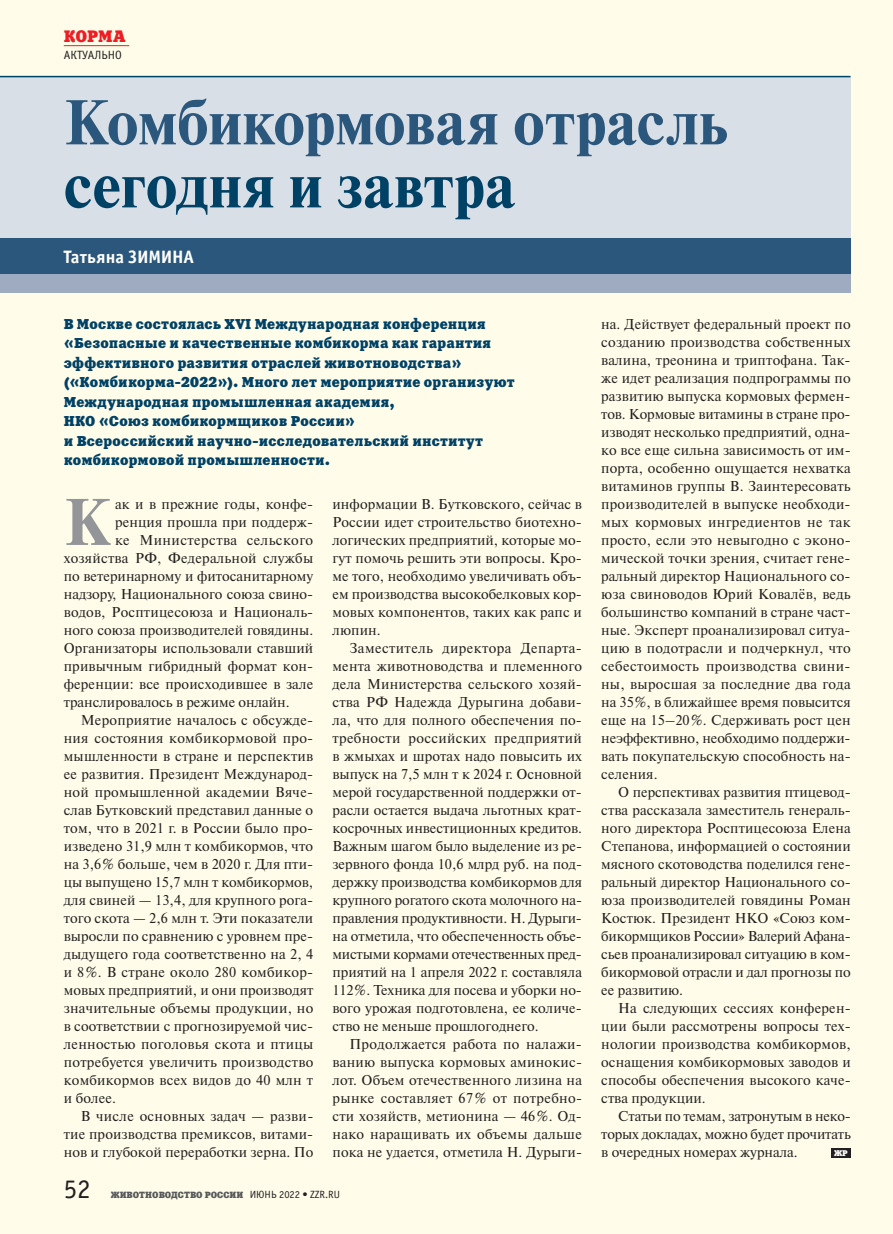
<style>
.page{position:relative;width:893px;height:1234px;background:#fff}
.page>*{position:absolute;margin:0;border:0;box-sizing:border-box;transform-origin:0 0}
.t1{font:700 65.7px "Newton C";color:#939598}
.t2{font:700 63px "Newton C";color:#2a577b}
.t3{font:700 63px "Newton C";letter-spacing:.005em;color:#004166}
.t4{font:27px "Officina Sans C";color:#231f20}
.t5{font:700 18px "Officina Sans C";letter-spacing:-.005em;color:#fff}
.t6{font:16.5px "Xenia C";color:#ee1d23}
.t7{font:14.25px/18px "Newton C";letter-spacing:.01em;color:#231f20;text-align:justify}
.t8{font:14.25px/19.5px "Xenia C";letter-spacing:.01em;color:#004166}
.t9{font:14.25px "Newton C";letter-spacing:.03em;color:#231f20}
.t10{font:12px "Officina Sans C";color:#231f20}
.t11{font:9px "Xenia C";color:#57585a}
.t12{font:8.25px "Xenia C";color:#fff}
.s1{font-family:"Officina Sans C";font-size:10.5px;color:#231f20}
</style>
<div class="page">
<div style="left:0;top:0;width:893px;height:1233px;background:#fffde9"></div>
<hr style="left:64px;top:45px;width:65px;height:1px;background:#ee1d23">
<div style="left:0;top:77px;width:850px;height:162px;background:#d9dfe7"></div>
<div style="left:0;top:239px;width:850px;height:36px;background:#2a577b"></div>
<div style="left:0;top:275px;width:850px;height:18px;background:#9fabc1"></div>
<div style="left:831px;top:1147px;width:19px;height:10px;background:#231f20"></div>
<hr style="left:0;top:76px;width:850px;height:1px;background:#004166">
<p class="t6" style="left:64px;top:26px;width:63px">КОРМА</p>
<p class="t10" style="left:64px;top:48px;width:60px">АКТУАЛЬНО</p>
<h2 class="t2" style="left:64px;top:87px;width:665px">Комбикормовая отрасль</h2>
<h2 class="t3" style="left:64px;top:150px;width:453px">сегодня и завтра</h2>
<p class="t5" style="left:64px;top:247px;width:132px">Татьяна ЗИМИНА</p>
<p class="t8" style="left:64px;top:314px;width:452px">В Москве состоялась XVI Международная конференция «Безопасные и качественные комбикорма как гарантия эффективного развития отраслей животноводства» («Комбикорма-2022»). Много лет мероприятие организуют Международная промышленная академия,<br>НКО «Союз комбикормщиков России»<br>и Всероссийский научно-исследовательский институт комбикормовой промышленности.</p>
<h1 class="t1" style="left:64px;top:485px;width:48px">К</h1>
<p class="t7" style="left:115px;top:495px;width:200px">ак и в прежние годы, конфе-</p>
<p class="t7" style="left:115px;top:513px;width:200px">ренция прошла при поддерж-</p>
<p class="t9" style="left:115px;top:532px;width:200px">ке Министерства сельского</p>
<p class="t7" style="left:64px;top:549px;width:251px">хозяйства РФ, Федеральной службы</p>
<p class="t7" style="left:64px;top:567px;width:251px">по ветеринарному и фитосанитарному</p>
<p class="t7" style="left:64px;top:585px;width:251px">надзору, Национального союза свино-</p>
<p class="t7" style="left:64px;top:603px;width:251px">водов, Росптицесоюза и Националь-</p>
<p class="t7" style="left:64px;top:621px;width:251px">ного союза производителей говядины.</p>
<p class="t7" style="left:64px;top:639px;width:251px">Организаторы использовали ставший</p>
<p class="t7" style="left:64px;top:657px;width:251px">привычным гибридный формат кон-</p>
<p class="t7" style="left:64px;top:675px;width:251px">ференции: все происходившее в зале</p>
<p class="t7" style="left:64px;top:693px;width:227px">транслировалось в режиме онлайн.</p>
<p class="t7" style="left:81px;top:711px;width:234px">Мероприятие началось с обсужде-</p>
<p class="t7" style="left:64px;top:729px;width:251px">ния состояния комбикормовой про-</p>
<p class="t7" style="left:64px;top:747px;width:251px">мышленности в стране и перспектив</p>
<p class="t7" style="left:64px;top:765px;width:251px">ее развития. Президент Международ-</p>
<p class="t7" style="left:64px;top:783px;width:251px">ной промышленной академии Вяче-</p>
<p class="t7" style="left:64px;top:801px;width:251px">слав Бутковский представил данные о</p>
<p class="t7" style="left:64px;top:819px;width:251px">том, что в 2021 г. в России было про-</p>
<p class="t7" style="left:64px;top:837px;width:251px">изведено 31,9 млн т комбикормов, что</p>
<p class="t7" style="left:64px;top:855px;width:251px">на 3,6% больше, чем в 2020 г. Для пти-</p>
<p class="t7" style="left:64px;top:873px;width:251px">цы выпущено 15,7 млн т комбикормов,</p>
<p class="t7" style="left:64px;top:891px;width:251px">для свиней — 13,4, для крупного рога-</p>
<p class="t7" style="left:64px;top:909px;width:251px">того скота — 2,6 млн т. Эти показатели</p>
<p class="t7" style="left:64px;top:927px;width:251px">выросли по сравнению с уровнем пре-</p>
<p class="t7" style="left:64px;top:945px;width:251px">дыдущего года соответственно на 2, 4</p>
<p class="t7" style="left:64px;top:963px;width:251px">и 8%. В стране около 280 комбикор-</p>
<p class="t7" style="left:64px;top:981px;width:251px">мовых предприятий, и они производят</p>
<p class="t7" style="left:64px;top:999px;width:251px">значительные объемы продукции, но</p>
<p class="t7" style="left:64px;top:1017px;width:251px">в соответствии с прогнозируемой чис-</p>
<p class="t7" style="left:64px;top:1035px;width:251px">ленностью поголовья скота и птицы</p>
<p class="t7" style="left:64px;top:1053px;width:251px">потребуется увеличить производство</p>
<p class="t7" style="left:64px;top:1071px;width:251px">комбикормов всех видов до 40 млн т</p>
<p class="t7" style="left:64px;top:1089px;width:54px">и более.</p>
<p class="t7" style="left:81px;top:1107px;width:234px">В числе основных задач — разви-</p>
<p class="t7" style="left:64px;top:1125px;width:251px">тие производства премиксов, витами-</p>
<p class="t7" style="left:64px;top:1143px;width:251px">нов и глубокой переработки зерна. По</p>
<p class="t7" style="left:332px;top:495px;width:251px">информации В. Бутковского, сейчас в России идет строительство биотехно&shy;логических предприятий, которые мо&shy;гут помочь решить эти вопросы. Кро&shy;ме того, необходимо увеличивать объ&shy;ем производства высокобелковых кор&shy;мовых компонентов, таких как рапс и люпин.</p>
<p class="t7" style="left:332px;top:639px;width:251px;text-indent:17px">Заместитель директора Департа&shy;мента животноводства и племенного дела Министерства сельского хозяй&shy;ства РФ Надежда Дурыгина добави&shy;ла, что для полного обеспечения по&shy;требности российских предприятий в жмыхах и шротах надо повысить их выпуск на 7,5 млн т к 2024 г. Основной мерой государственной поддержки от&shy;расли остается выдача льготных крат&shy;косрочных инвестиционных кредитов.<br>Важным шагом было выделение из ре&shy;зервного фонда 10,6 млрд руб. на под&shy;держку производства комбикормов для крупного рогатого скота молочного на&shy;правления продуктивности. Н. Дурыги&shy;на отметила, что обеспеченность объе&shy;мистыми кормами отечественных пред&shy;приятий на 1 апреля 2022 г. составляла 112%. Техника для посева и уборки но&shy;вого урожая подготовлена, ее количе&shy;ство не меньше прошлогоднего.</p>
<p class="t7" style="left:332px;top:1035px;width:251px;text-indent:17px">Продолжается работа по налажи&shy;ванию выпуска кормовых аминокис&shy;лот. Объем отечественного лизина на рынке составляет 67% от потребно&shy;сти хозяйств, метионина — 46%. Од&shy;нако наращивать их объемы дальше пока не удается, отметила Н. Дурыги-</p>
<h3 class="t4" style="left:64px;top:1174px;width:28px">52</h3>
<p class="t11" style="left:111px;top:1188px;width:231px">ЖИВОТНОВОДСТВО РОССИИ <span class="s1">ИЮНЬ 2022 • ZZR.RU</span></p>
<p class="t7" style="left:601px;top:315px;width:251px">на. Действует федеральный проект по созданию производства собственных валина, треонина и триптофана. Так&shy;же идет реализация подпрограммы по развитию выпуска кормовых фермен&shy;тов. Кормовые витамины в стране про&shy;изводят несколько предприятий, одна&shy;ко все еще сильна зависимость от им&shy;порта, особенно ощущается нехватка витаминов группы B. Заинтересовать производителей в выпуске необходи&shy;мых кормовых ингредиентов не так просто, если это невыгодно с эконо&shy;мической точки зрения, считает гене&shy;ральный директор Национального со&shy;юза свиноводов Юрий Ковалёв, ведь большинство компаний в стране част&shy;ные. Эксперт проанализировал ситуа&shy;цию в подотрасли и подчеркнул, что себестоимость производства свини&shy;ны, выросшая за последние два года на 35%, в ближайшее время повысится еще на 15–20%. Сдерживать рост цен неэффективно, необходимо поддержи&shy;вать покупательскую способность на&shy;селения.</p>
<p class="t7" style="left:601px;top:782px;width:251px;text-indent:17px">О перспективах развития птицевод&shy;ства рассказала заместитель генераль&shy;ного директора Росптицесоюза Елена Степанова, информацией о состоянии мясного скотоводства поделился гене&shy;ральный директор Национального со&shy;юза производителей говядины Роман Костюк. Президент НКО «Союз ком&shy;бикормщиков России» Валерий Афана&shy;сьев проанализировал ситуацию в ком&shy;бикормовой отрасли и дал прогнозы по ее развитию.</p>
<p class="t7" style="left:601px;top:998px;width:251px;text-indent:17px">На следующих сессиях конферен&shy;ции были рассмотрены вопросы тех&shy;нологии производства комбикормов, оснащения комбикормовых заводов и способы обеспечения высокого каче&shy;ства продукции.</p>
<p class="t7" style="left:601px;top:1106px;width:251px;text-indent:17px">Статьи по темам, затронутым в неко&shy;торых докладах, можно будет прочитать в очередных номерах журнала.</p>
<p class="t12" style="left:834px;top:1147px;width:15px">ЖР</p>
</div>
